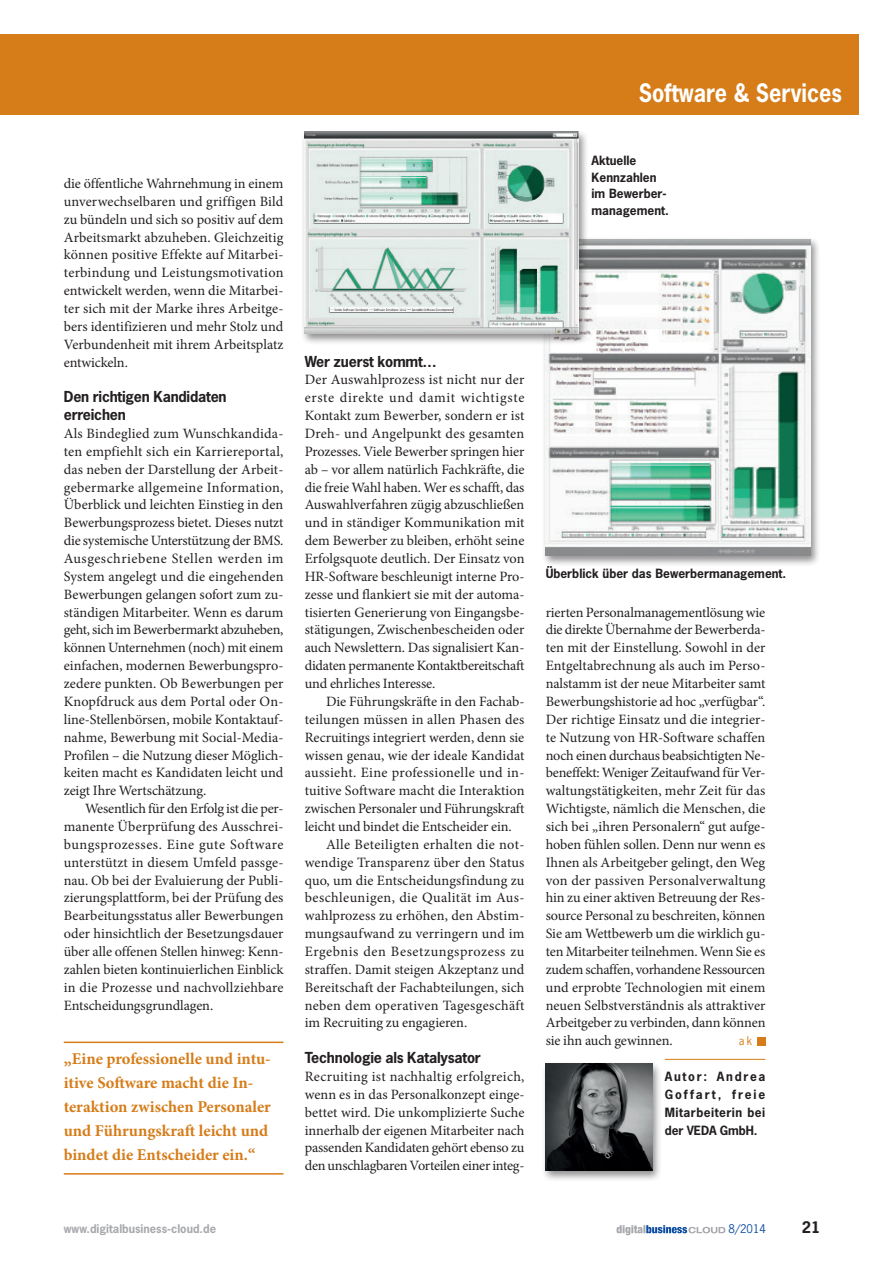
<style>
.page{position:relative;width:893px;height:1263px;background:#fff}
.page>*{position:absolute;margin:0;border:0;box-sizing:border-box;transform-origin:0 0}
.Rubrik{font:700 24px "News Gothic Std";color:#fff;scale:.9 1}
.Zitat_im_Text{font:700 16.5px/24px "Minion Pro";color:#d67c18}
.t1{font:700 15px "News Gothic Std";color:#231f20}
.L_ohne_EZ{font:14.25px/17.9px "Minion Pro";letter-spacing:-.01em;color:#231f20;text-align:justify}
.L{font:14.25px/17.9px "Minion Pro";letter-spacing:-.005em;color:#231f20;text-align:justify}
.ZT{font:700 14.25px/17.9px "News Gothic Std";letter-spacing:-.015em;color:#231f20}
.BU_Grafik{font:700 12px/16.5px "News Gothic Std";color:#231f20}
.Autor{font:700 12px/17.9px "News Gothic Std";letter-spacing:.04em;color:#231f20;text-align:justify}
.WebFuss{font:700 11.25px "News Gothic Std";color:#a8a9ad}
.t2{font:11.25px "News Gothic Std";color:#0d4da1}
.L_ohne_EZ-2{font:11.25px "News Gothic Std";color:#d67c18}
</style>
<div class="page">
<svg style="left:616px;top:1225px;width:109px;height:10px"></svg>
<div style="left:0;top:34px;width:859px;height:81px;background:#d67c18"></div>
<hr style="left:665px;top:1059px;width:100px;height:1px;background:#d67c18">
<div style="left:757px;top:1037px;width:8px;height:8px;background:#d67c18"></div>
<div style="left:542px;top:237px;width:278px;height:330px;background:#231f20;opacity:.5"></div>
<img style="left:546px;top:239px;width:264px;height:316px">
<div style="left:301px;top:130px;width:287px;height:215px;background:#231f20;opacity:.5"></div>
<img style="left:305px;top:132px;width:274px;height:201px">
<div style="left:541px;top:1061px;width:121px;height:121px;background:#231f20;opacity:.5"></div>
<img style="left:546px;top:1064px;width:106px;height:106px">
<hr style="left:64px;top:1041px;width:219px;height:2px;background:#d67c18">
<hr style="left:64px;top:1173px;width:219px;height:1px;background:#d67c18">
<p class="Rubrik" style="left:639px;top:77px;width:227px">Software &amp; Services</p>
<p class="L_ohne_EZ" style="left:64px;top:175px;width:221px">die öffentliche Wahrnehmung in einem unverwechselbaren und griffigen Bild zu bündeln und sich so positiv auf dem Arbeitsmarkt abzuheben. Gleichzeitig können positive Effekte auf Mitarbei&shy;terbindung und Leistungsmotivation entwickelt werden, wenn die Mitarbei&shy;ter sich mit der Marke ihres Arbeitge&shy;bers identifizieren und mehr Stolz und Verbundenheit mit ihrem Arbeitsplatz entwickeln.</p>
<p class="ZT" style="left:64px;top:388px;width:164px">Den richtigen Kandidaten erreichen</p>
<p class="L_ohne_EZ" style="left:64px;top:425px;width:221px">Als Bindeglied zum Wunschkandida&shy;ten empfiehlt sich ein Karriereportal, das neben der Darstellung der Arbeit&shy;gebermarke allgemeine Information, Überblick und leichten Einstieg in den Bewerbungsprozess bietet. Dieses nutzt die systemische Unterstützung der BMS.<br>Ausgeschriebene Stellen werden im System angelegt und die eingehenden Bewerbungen gelangen sofort zum zu&shy;ständigen Mitarbeiter. Wenn es darum geht, sich im Bewerbermarkt abzuheben, können Unternehmen (noch) mit einem einfachen, modernen Bewerbungspro&shy;zedere punkten. Ob Bewerbungen per Knopfdruck aus dem Portal oder On&shy;line-Stellenbörsen, mobile Kontaktauf&shy;nahme, Bewerbung mit Social-Media-Profilen – die Nutzung dieser Möglich&shy;keiten macht es Kandidaten leicht und zeigt Ihre Wertschätzung.</p>
<p class="L" style="left:64px;top:800px;width:221px;text-indent:21px">Wesentlich für den Erfolg ist die per&shy;manente Überprüfung des Ausschrei&shy;bungsprozesses. Eine gute Software unterstützt in diesem Umfeld passge&shy;nau. Ob bei der Evaluierung der Publi&shy;zierungsplattform, bei der Prüfung des Bearbeitungsstatus aller Bewerbungen oder hinsichtlich der Besetzungsdauer über alle offenen Stellen hinweg: Kenn&shy;zahlen bieten kontinuierlichen Einblick in die Prozesse und nachvollziehbare Entscheidungsgrundlagen.</p>
<p class="Zitat_im_Text" style="left:64px;top:1047px;width:209px">„Eine professionelle und intu&shy;itive Software macht die In&shy;teraktion zwischen Personaler und Führungskraft leicht und bindet die Entscheider ein.“</p>
<p class="ZT" style="left:305px;top:352px;width:134px">Wer zuerst kommt…</p>
<p class="L_ohne_EZ" style="left:305px;top:371px;width:221px">Der Auswahlprozess ist nicht nur der erste direkte und damit wichtigste Kontakt zum Bewerber, sondern er ist Dreh- und Angelpunkt des gesamten Prozesses. Viele Bewerber springen hier ab – vor allem natürlich Fachkräfte, die die freie Wahl haben. Wer es schafft, das Auswahlverfahren zügig abzuschließen und in ständiger Kommunikation mit dem Bewerber zu bleiben, erhöht seine Erfolgsquote deutlich. Der Einsatz von HR-Software beschleunigt interne Pro&shy;zesse und flankiert sie mit der automa&shy;tisierten Generierung von Eingangsbe&shy;stätigungen, Zwischenbescheiden oder auch Newslettern. Das signalisiert Kan&shy;didaten permanente Kontaktbereitschaft und ehrliches Interesse.</p>
<p class="L" style="left:305px;top:692px;width:221px;text-indent:21px">Die Führungskräfte in den Fachab&shy;teilungen müssen in allen Phasen des Recruitings integriert werden, denn sie wissen genau, wie der ideale Kandidat aussieht. Eine professionelle und in&shy;tuitive Software macht die Interaktion zwischen Personaler und Führungskraft leicht und bindet die Entscheider ein.</p>
<p class="L" style="left:305px;top:835px;width:221px;text-indent:21px">Alle Beteiligten erhalten die not&shy;wendige Transparenz über den Status quo, um die Entscheidungsfindung zu beschleunigen, die Qualität im Aus&shy;wahlprozess zu erhöhen, den Abstim&shy;mungsaufwand zu verringern und im Ergebnis den Besetzungsprozess zu straffen. Damit steigen Akzeptanz und Bereitschaft der Fachabteilungen, sich neben dem operativen Tagesgeschäft im Recruiting zu engagieren.</p>
<p class="ZT" style="left:305px;top:1048px;width:178px">Technologie als Katalysator</p>
<p class="L_ohne_EZ" style="left:305px;top:1067px;width:221px">Recruiting ist nachhaltig erfolgreich, wenn es in das Personalkonzept einge&shy;bettet wird. Die unkomplizierte Suche innerhalb der eigenen Mitarbeiter nach passenden Kandidaten gehört ebenso zu den unschlagbaren Vorteilen einer integ-</p>
<p class="BU_Grafik" style="left:591px;top:152px;width:79px">Aktuelle<br>Kennzahlen im Bewerber&shy;management.</p>
<p class="BU_Grafik" style="left:546px;top:565px;width:242px">Überblick über das Bewerbermanagement.</p>
<p class="L_ohne_EZ" style="left:546px;top:603px;width:221px">rierten Personalmanagementlösung wie die direkte Übernahme der Bewerberda&shy;ten mit der Einstellung. Sowohl in der Entgeltabrechnung als auch im Perso&shy;nalstamm ist der neue Mitarbeiter samt Bewerbungshistorie ad hoc „verfügbar“.<br>Der richtige Einsatz und die integrier&shy;te Nutzung von HR-Software schaffen noch einen durchaus beabsichtigten Ne&shy;beneffekt: Weniger Zeitaufwand für Ver&shy;waltungstätigkeiten, mehr Zeit für das Wichtigste, nämlich die Menschen, die sich bei „ihren Personalern“ gut aufge&shy;hoben fühlen sollen. Denn nur wenn es Ihnen als Arbeitgeber gelingt, den Weg von der passiven Personalverwaltung hin zu einer aktiven Betreuung der Res&shy;source Personal zu beschreiten, können Sie am Wettbewerb um die wirklich gu&shy;ten Mitarbeiter teilnehmen. Wenn Sie es zudem schaffen, vorhandene Ressourcen und erprobte Technologien mit einem neuen Selbstverständnis als attraktiver Arbeitgeber zu verbinden, dann können sie ihn auch gewinnen.</p>
<p class="L_ohne_EZ-2" style="left:739px;top:1034px;width:15px">ak</p>
<p class="Autor" style="left:665px;top:1067px;width:102px">Autor: Andrea Goffart, freie Mitarbeiterin bei der VEDA GmbH.</p>
<p class="WebFuss" style="left:64px;top:1221px;width:154px">www.digitalbusiness-cloud.de</p>
<p class="t2" style="left:729px;top:1222px;width:39px">8/2014</p>
<p class="t1" style="left:802px;top:1217px;width:20px">21</p>
</div>
